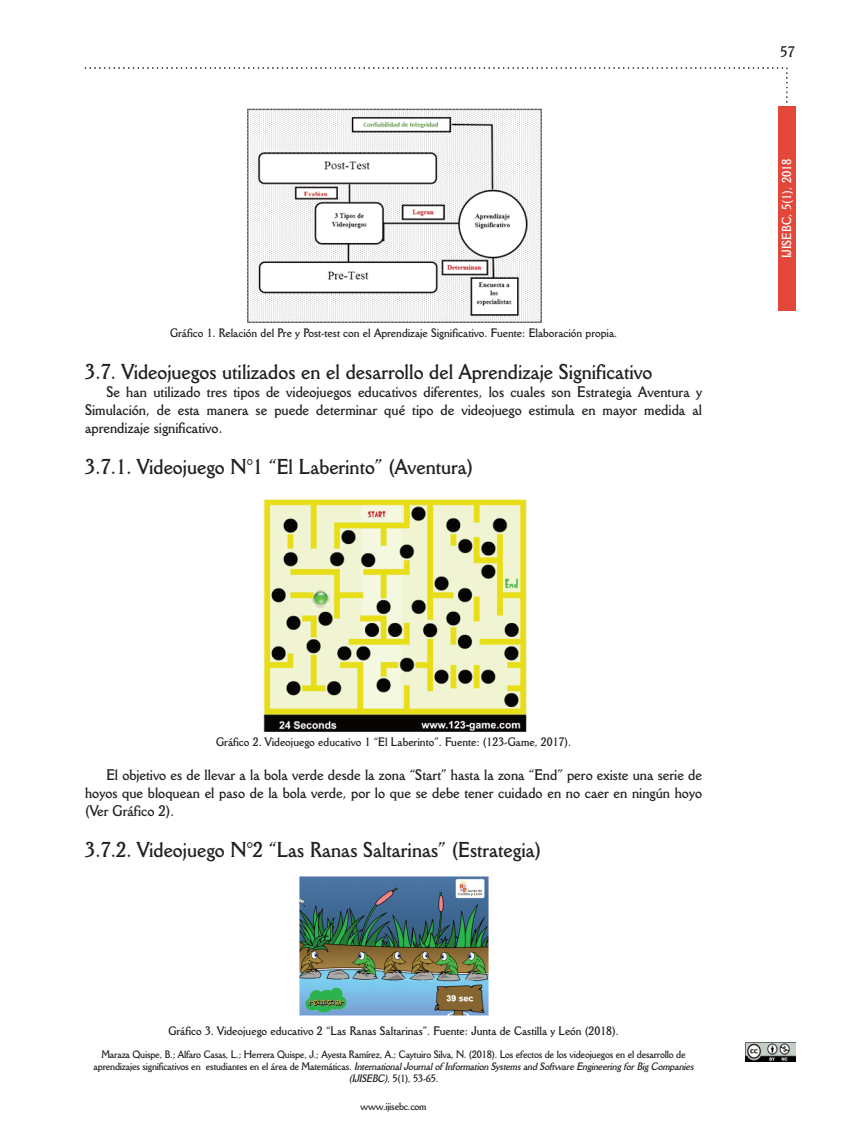
<style>
.page{position:relative;width:851px;height:1127px;background:#fff}
.page>*{position:absolute;margin:0;border:0;box-sizing:border-box;transform-origin:0 0}
.t1{font:700 21px "Della Robbia BT";color:#231f20;scale:.9 1}
.t2{font:700 15px/18px "Della Robbia BT";color:#231f20;text-align:justify;scale:.9 1}
.t3{font:700 12.75px "Della Robbia BT";color:#fff;scale:.9 1}
.t4{font:700 12px "Della Robbia BT";color:#231f20;scale:.9 1}
.t5{font:700 10.5px/12px "Della Robbia BT";letter-spacing:-.02em;color:#231f20;text-align:center;scale:.9 1}
.s1{font-style:italic}
</style>
<div class="page">
<svg style="left:85px;top:67px;width:702px;height:36px"></svg>
<div style="left:777px;top:106px;width:18px;height:204px;background:#e3473a"></div>
<div style="left:745px;top:1042px;width:50px;height:20px;background:#020102"></div>
<img style="left:745px;top:1042px;width:50px;height:19px">
<img style="left:248px;top:108px;width:293px;height:215px">
<img style="left:263px;top:499px;width:264px;height:233px">
<img style="left:299px;top:876px;width:189px;height:139px">
<p class="t4" style="left:170px;top:325px;width:498px">gráfico 1. relación del pre y post-test con el aprendizaje Significativo. fuente: Elaboración propia.</p>
<h1 class="t1" style="left:85px;top:360px;width:631px">3.7. videojuegos utilizados en el desarrollo del aprendizaje Significativo</h1>
<p class="t2" style="left:85px;top:383px;width:687px;text-indent:21px">Se han utilizado tres tipos de videojuegos educativos diferentes, los cuales son Estrategia aventura y Simulación, de esta manera se puede determinar qué tipo de videojuego estimula en mayor medida al aprendizaje significativo.</p>
<h1 class="t1" style="left:85px;top:454px;width:433px">3.7.1. videojuego n°1 “El laberinto” (aventura)</h1>
<p class="t2" style="left:780px;top:43px;width:18px">57</p>
<p class="t3" style="left:779px;top:258px;width:113px;rotate:-90deg">IJISEBC, 5(1), 2018</p>
<p class="t4" style="left:216px;top:734px;width:396px">gráfico 2. videojuego educativo 1 “El laberinto”. fuente: (123-game, 2017).</p>
<p class="t2" style="left:85px;top:766px;width:687px;text-indent:21px">El objetivo es de llevar a la bola verde desde la zona “Start” hasta la zona “End” pero existe una serie de hoyos que bloquean el paso de la bola verde, por lo que se debe tener cuidado en no caer en ningún hoyo (ver gráfico 2).</p>
<h1 class="t1" style="left:85px;top:837px;width:508px">3.7.2. videojuego n°2 “las ranas Saltarinas” (Estrategia)</h1>
<p class="t4" style="left:168px;top:1024px;width:502px">gráfico 3. videojuego educativo 2 “las ranas Saltarinas”. fuente: Junta de Castilla y león (2018).</p>
<p class="t5" style="left:94px;top:1048px;width:670px">maraza Quispe, B.; alfaro Casas, l.; Herrera Quispe, J.; ayesta ramírez, a.; Caytuiro Silva, n. (2018). los efectos de los videojuegos en el desarrollo de aprendizajes significativos en estudiantes en el área de matemáticas. <span class="s1">InternationalJournalof InformationSystemsandSoftwareEngineeringforBigCompanies (IJISEBC)</span>, 5(1), 53-65.</p>
<p class="t5" style="left:360px;top:1101px;width:75px">www.ijisebc.com</p>
</div>
